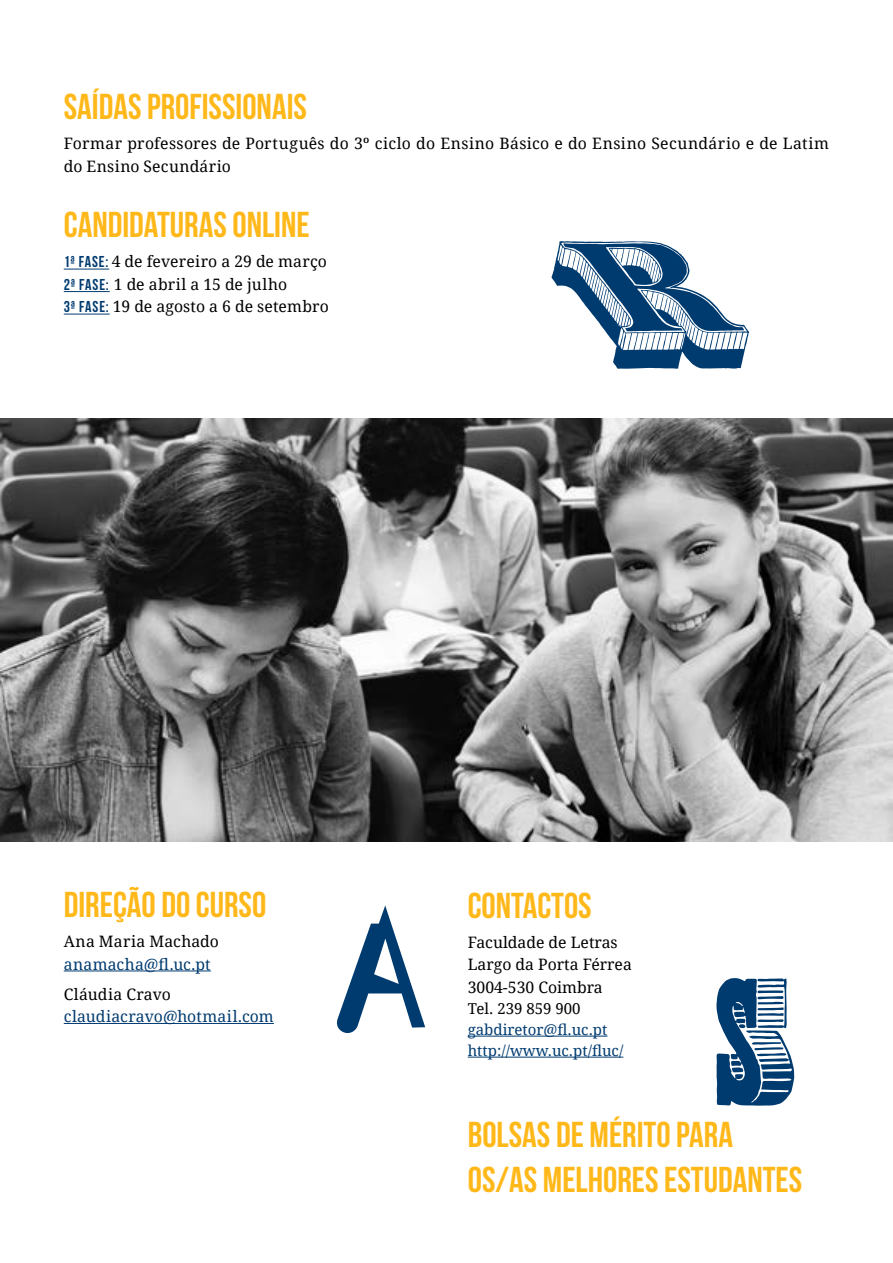
<style>
.page{position:relative;width:893px;height:1263px;background:#fff}
.page>*{position:absolute;margin:0;border:0;box-sizing:border-box;transform-origin:0 0}
.t1{font:36px/45px "Bebas Neue";color:#ffb819}
.t2{font:15.75px/22.5px "Droid Serif";letter-spacing:.01em;color:#000}
.t3{font:15.75px "Droid Serif";letter-spacing:.015em;color:#003b70}
.t4{font:15px/21px "Droid Serif";color:#003b70}
.t5{font:15px "Droid Serif";color:#000}
.s1{font-family:"Bebas Neue";color:#003b70}
</style>
<div class="page">
<hr style="left:64px;top:269px;width:45px;height:1px;background:#003b70">
<hr style="left:64px;top:291px;width:46px;height:1px;background:#003b70">
<hr style="left:64px;top:314px;width:46px;height:1px;background:#003b70">
<hr style="left:468px;top:1036px;width:139px;height:1px;background:#003b70">
<hr style="left:468px;top:1057px;width:155px;height:1px;background:#003b70">
<svg style="left:716px;top:978px;width:78px;height:128px"></svg>
<svg style="left:551px;top:241px;width:198px;height:128px"></svg>
<hr style="left:64px;top:970px;width:147px;height:1px;background:#003b70">
<hr style="left:64px;top:1023px;width:210px;height:1px;background:#003b70">
<img style="left:0;top:419px;width:893px;height:423px">
<svg style="left:336px;top:905px;width:89px;height:128px"></svg>
<h1 class="t1" style="left:64px;top:84px;width:245px">SAÍDAS PROFISSIONAIS</h1>
<p class="t2" style="left:64px;top:132px;width:767px">Formar professores de Português do 3º ciclo do Ensino Básico e do Ensino Secundário e de Latim do Ensino Secundário</p>
<h1 class="t1" style="left:64px;top:202px;width:247px">CANDIDATURAS ONLINE</h1>
<p class="t2" style="left:64px;top:250px;width:267px"><span class="s1">1ª FASE:</span> 4 de fevereiro a 29 de março<br><span class="s1">2ª FASE:</span> 1 de abril a 15 de julho<br><span class="s1">3ª FASE:</span> 19 de agosto a 6 de setembro</p>
<h1 class="t1" style="left:64px;top:882px;width:204px">DIREÇÃO DO CURSO</h1>
<p class="t2" style="left:64px;top:930px;width:157px">Ana Maria Machado</p>
<p class="t3" style="left:64px;top:953px;width:149px">anamacha@fl.uc.pt</p>
<p class="t2" style="left:64px;top:982px;width:109px">Cláudia Cravo</p>
<p class="t3" style="left:64px;top:1006px;width:212px">claudiacravo@hotmail.com</p>
<h1 class="t1" style="left:468px;top:882px;width:126px">CONTACTOS</h1>
<p class="t2" style="left:468px;top:931px;width:166px">Faculdade de Letras<br>Largo da Porta Férrea<br>3004-530 Coimbra</p>
<p class="t5" style="left:468px;top:998px;width:114px">Tel. 239 859 900</p>
<p class="t4" style="left:468px;top:1019px;width:157px">gabdiretor@fl.uc.pt http://www.uc.pt/fluc/</p>
<h1 class="t1" style="left:468px;top:1111px;width:336px">BOLSAS DE MÉRITO PARA<br>OS/AS MELHORES ESTUDANTES</h1>
</div>
